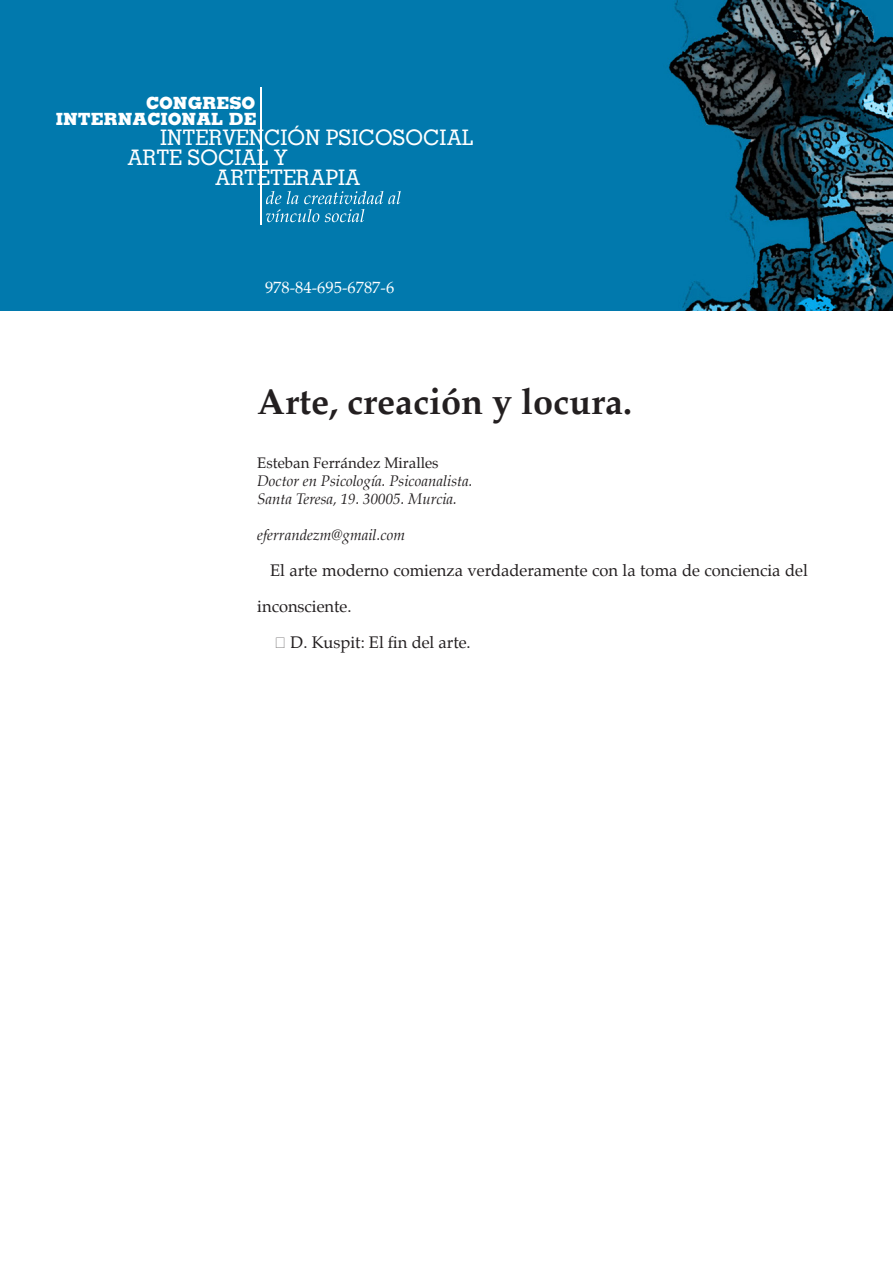
<style>
.page{position:relative;width:893px;height:1263px;background:#fff}
.page>*{position:absolute;margin:0;border:0;box-sizing:border-box;transform-origin:0 0}
.TEXTO{font:700 36px "Palatino";color:#231f20}
.t1{font:500 21.3px "Memphis";color:#fff}
.t2{font:800 16.8px/16.6px "Memphis";color:#fff;text-align:right}
.TEXTO-2{font:16.5px/36px "Palatino";color:#231f20}
.PARRAFO{font:16.5px "Palatino Linotype";color:#fff}
.TEXTO-3{font:italic 15px "Palatino";color:#231f20}
.TEXTO-4{font:15px "Palatino";color:#231f20}
</style>
<div class="page">
<img style="left:0;top:0;width:893px;height:311px">
<hr style="left:260px;top:87px;width:1px;height:137px;background:#fff">
<svg style="left:266px;top:191px;width:135px;height:31px;background:#278db9"></svg>
<p class="t2" style="left:56px;top:94px;width:202px">CONGRESO<br>INTERNACIONAL DE</p>
<p class="t1" style="left:160px;top:124px;width:315px">INTERVENCIÓN PSICOSOCIAL</p>
<p class="t1" style="left:127px;top:145px;width:162px">ARTE SOCIAL Y</p>
<p class="t1" style="left:215px;top:164px;width:147px">ARTETERAPIA</p>
<p class="PARRAFO" style="left:265px;top:275px;width:131px">978-84-695-6787-6</p>
<p class="TEXTO" style="left:257px;top:371px;width:376px">Arte, creación y locura.</p>
<p class="TEXTO-4" style="left:257px;top:450px;width:183px">Esteban Ferrández Miralles</p>
<p class="TEXTO-3" style="left:257px;top:468px;width:217px">Doctor en Psicología. Psicoanalista.</p>
<p class="TEXTO-3" style="left:257px;top:486px;width:201px">Santa Teresa, 19. 30005. Murcia.</p>
<p class="TEXTO-3" style="left:257px;top:522px;width:149px">eferrandezm@gmail.com</p>
<p class="TEXTO-2" style="left:257px;top:552px;width:552px;text-indent:13px">El arte moderno comienza verdaderamente con la toma de conciencia del inconsciente.</p>
<p class="TEXTO-2" style="left:291px;top:624px;width:182px">D. Kuspit: El fin del arte.</p>
</div>
